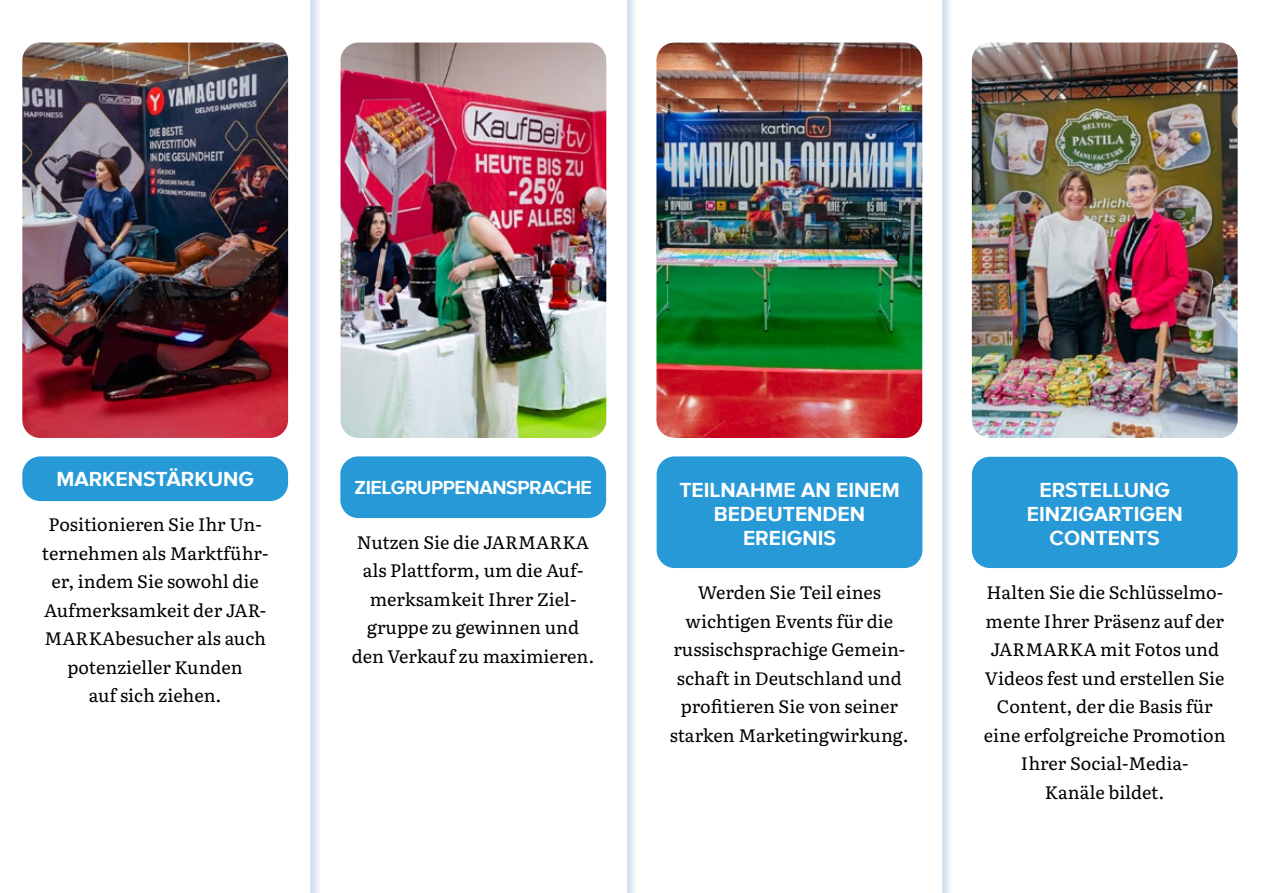
<style>
.page{position:relative;width:1263px;height:893px;background:#fff}
.page>*{position:absolute;margin:0;border:0;box-sizing:border-box;transform-origin:0 0}
.t1{font:700 21px/24px "Proxima Nova A";color:#fff;text-align:center}
.t2{font:700 19.5px "Proxima Nova A";letter-spacing:-.02em;color:#fff}
.t3{font:18px/28.5px "Literata";color:#000;text-align:center}
</style>
<div class="page">
<svg style="left:310px;top:0;width:9px;height:893px;background:#dee9f3"></svg>
<svg style="left:627px;top:0;width:8px;height:893px;background:#dfe9f3"></svg>
<svg style="left:942px;top:0;width:9px;height:893px;background:#dfe9f3"></svg>
<img style="left:22px;top:43px;width:266px;height:395px">
<img style="left:341px;top:43px;width:265px;height:395px">
<div style="left:22px;top:456px;width:266px;height:45px;background:#2799d6;border-radius:18px"></div>
<div style="left:340px;top:456px;width:266px;height:62px;background:#2799d6;border-radius:18px"></div>
<img style="left:656px;top:43px;width:266px;height:395px">
<div style="left:657px;top:456px;width:265px;height:112px;background:#2799d6;border-radius:18px"></div>
<img style="left:972px;top:43px;width:266px;height:395px">
<div style="left:972px;top:457px;width:265px;height:111px;background:#2799d6;border-radius:18px"></div>
<p class="t1" style="left:56px;top:468px;width:199px">MARKENSTÄRKUNG</p>
<p class="t3" style="left:42px;top:509px;width:228px">Positionieren Sie Ihr Un&shy;ternehmen als Marktführ&shy;er, indem Sie sowohl die<br>Aufmerksamkeit der JAR-<br>MARKAbesucher als auch potenzieller Kunden<br>auf sich ziehen.</p>
<p class="t2" style="left:354px;top:476px;width:239px">ZIELGRUPPENANSPRACHE</p>
<p class="t3" style="left:352px;top:527px;width:244px">Nutzen Sie die JARMARKA als Plattform, um die Auf&shy;merksamkeit Ihrer Ziel&shy;gruppe zu gewinnen und den Verkauf zu maximieren.</p>
<p class="t1" style="left:679px;top:479px;width:222px">TEILNAHME AN EINEM<br>BEDEUTENDEN<br>EREIGNIS</p>
<p class="t3" style="left:670px;top:577px;width:241px">Werden Sie Teil eines wichtigen Events für die russischsprachige Gemein&shy;schaft in Deutschland und profitieren Sie von seiner starken Marketingwirkung.</p>
<p class="t1" style="left:1027px;top:479px;width:157px">ERSTELLUNG<br>EINZIGARTIGEN<br>CONTENTS</p>
<p class="t3" style="left:984px;top:577px;width:243px">Halten Sie die Schlüsselmo&shy;mente Ihrer Präsenz auf der<br>JARMARKA mit Fotos und<br>Videos fest und erstellen Sie<br>Content, der die Basis für eine erfolgreiche Promotion<br>Ihrer Social-Media-<br>Kanäle bildet.</p>
</div>
